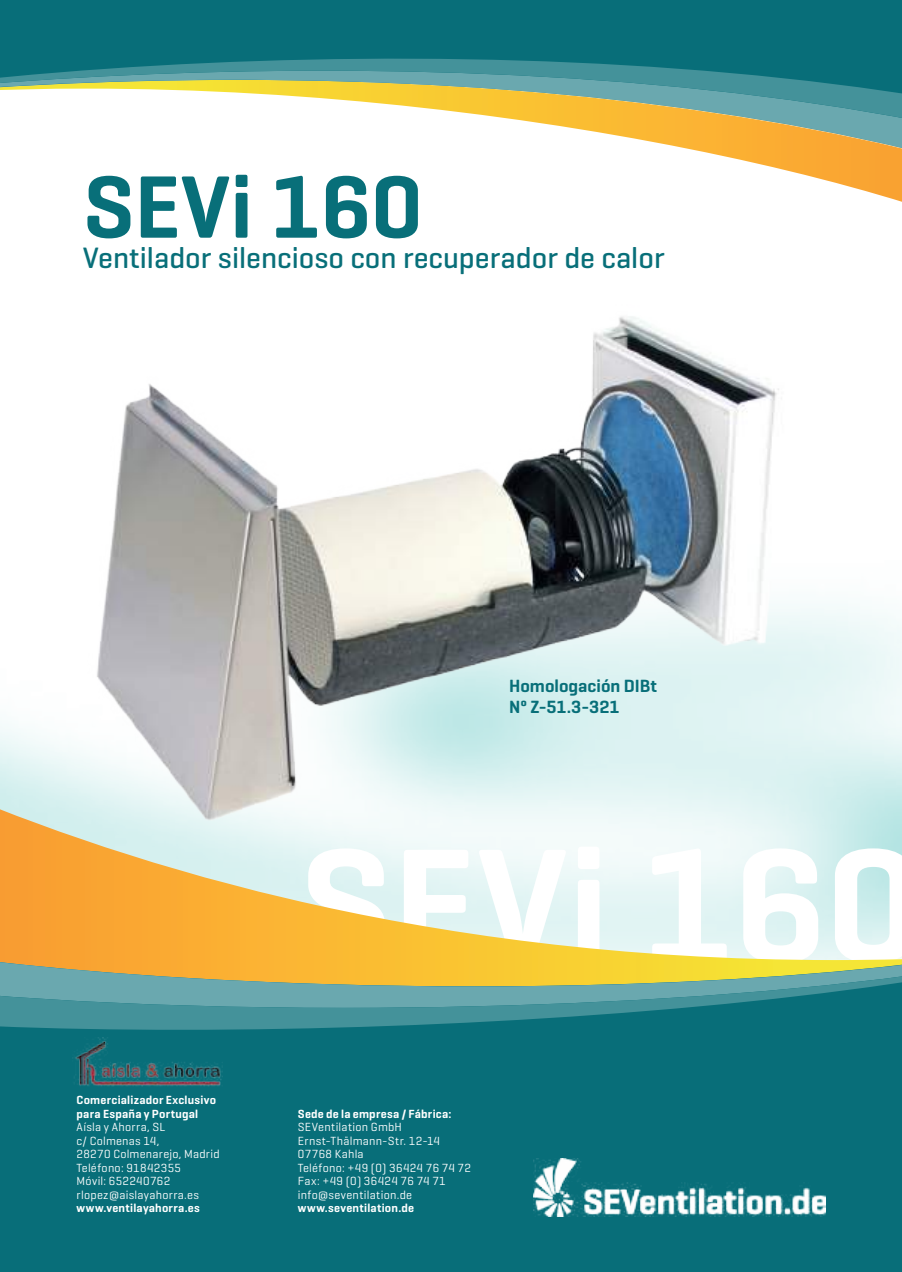
<style>
.page{position:relative;width:902px;height:1272px;background:#fff}
.page>*{position:absolute;margin:0;border:0;box-sizing:border-box;transform-origin:0 0}
.t1{font:600 165px "Geogrotesque";color:#fff}
.t2{font:600 90px "Geogrotesque";color:#086f79}
.t3{font:500 30px "Geogrotesque";color:#086f79}
.t4{font:600 18px/21px "Geogrotesque";color:#086f79}
.t5{font:12px/13.5px "Geogrotesque";letter-spacing:.025em;color:#fff}
.t6{font:600 12px/13.5px "Geogrotesque";letter-spacing:.02em;color:#fff}
</style>
<div class="page">
<svg style="left:699px;top:151px;width:202px;height:34px;fill:#faab32"></svg>
<svg style="left:0;top:0;width:901px;height:151px"></svg>
<svg style="left:0;top:841px;width:901px;height:430px;fill:#086e79"></svg>
<img style="left:533px;top:1158px;width:291px;height:58px">
<img style="left:72px;top:1037px;width:151px;height:50px">
<img style="left:27px;top:316px;width:864px;height:541px">
<h2 class="t2" style="left:83px;top:151px;width:341px">SEVi 160</h2>
<h3 class="t3" style="left:83px;top:239px;width:583px">Ventilador silencioso con recuperador de calor</h3>
<h3 class="t4" style="left:509px;top:675px;width:149px">Homologación DIBt<br>Nº Z-51.3-321</h3>
<p class="t6" style="left:77px;top:1093px;width:141px">Comercializador Exclusivo para España y Portugal</p>
<p class="t5" style="left:77px;top:1120px;width:145px">Aísla y Ahorra, SL<br>c/ Colmenas 14,<br>28270 Colmenarejo, Madrid<br>Teléfono: 91842355<br>Móvil: 652240762 rlopez@aislayahorra.es</p>
<p class="t6" style="left:77px;top:1201px;width:125px">www.ventilayahorra.es</p>
<h1 class="t1" style="left:298px;top:802px;width:623px">SEVi 160</h1>
<p class="t6" style="left:298px;top:1106px;width:155px">Sede de la empresa / Fábrica:</p>
<p class="t5" style="left:298px;top:1120px;width:175px">SEVentilation GmbH<br>Ernst-Thälmann-Str. 12-14<br>07768 Kahla<br>Teléfono: +49 (0) 36424 76 74 72<br>Fax: +49 (0) 36424 76 74 71 info@seventilation.de</p>
<p class="t6" style="left:298px;top:1201px;width:118px">www.seventilation.de</p>
</div>
